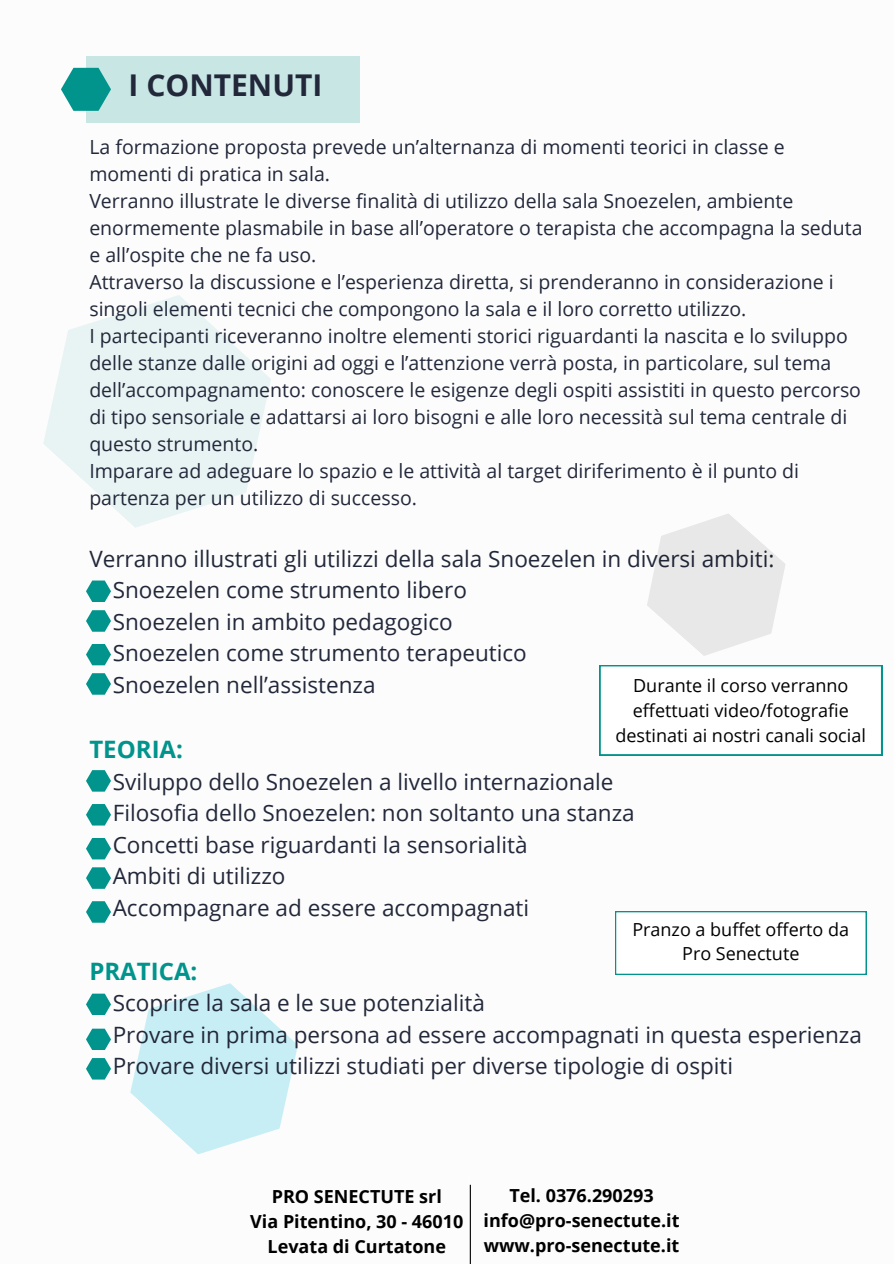
<style>
.page{position:relative;width:894px;height:1264px;background:#fff}
.page>*{position:absolute;margin:0;border:0;box-sizing:border-box;transform-origin:0 0}
.t1{font:700 30px "Open Sans";color:#22283a}
.t2{font:700 24px "Open Sans";color:#00948c}
.t3{font:22.5px/31.5px "Open Sans";color:#22283a}
.t4{font:19.5px/27px "Open Sans";color:#22283a}
.t5{font:18px/24.8px "Open Sans";color:#000;text-align:center}
.t6{font:700 18px/24.8px "Open Sans";color:#000;text-align:center}
</style>
<div class="page">
<svg style="left:43px;top:295px;width:228px;height:233px;fill:#e8f3f3"></svg>
<hr style="left:469px;top:1184px;width:2px;height:79px;background:#000">
<svg style="left:130px;top:983px;width:168px;height:171px"></svg>
<svg style="left:647px;top:513px;width:138px;height:143px"></svg>
<svg style="left:86px;top:580px;width:25px;height:22px"></svg>
<svg style="left:86px;top:610px;width:25px;height:21px"></svg>
<svg style="left:86px;top:644px;width:25px;height:21px"></svg>
<svg style="left:86px;top:673px;width:25px;height:21px"></svg>
<svg style="left:86px;top:770px;width:25px;height:21px"></svg>
<svg style="left:86px;top:804px;width:25px;height:21px"></svg>
<svg style="left:86px;top:838px;width:25px;height:21px"></svg>
<svg style="left:86px;top:867px;width:25px;height:21px"></svg>
<svg style="left:86px;top:901px;width:25px;height:21px"></svg>
<svg style="left:86px;top:993px;width:25px;height:22px"></svg>
<svg style="left:86px;top:1028px;width:25px;height:22px"></svg>
<svg style="left:86px;top:1058px;width:25px;height:21px"></svg>
<svg style="left:599px;top:665px;width:282px;height:90px"></svg>
<div style="left:86px;top:56px;width:273px;height:67px;background:#c7e6e4"></div>
<svg style="left:61px;top:68px;width:50px;height:43px"></svg>
<svg style="left:615px;top:911px;width:250px;height:63px"></svg>
<p class="t1" style="left:128px;top:64px;width:195px">I CONTENUTI</p>
<p class="t4" style="left:89px;top:132px;width:696px">La formazione proposta prevede un’alternanza di momenti teorici in classe e momenti di pratica in sala.</p>
<p class="t4" style="left:89px;top:186px;width:774px">Verranno illustrate le diverse finalità di utilizzo della sala Snoezelen, ambiente enormemente plasmabile in base all’operatore o terapista che accompagna la seduta e all’ospite che ne fa uso.</p>
<p class="t4" style="left:89px;top:267px;width:745px">Attraverso la discussione e l’esperienza diretta, si prenderanno in considerazione i singoli elementi tecnici che compongono la sala e il loro corretto utilizzo.</p>
<p class="t4" style="left:89px;top:321px;width:773px">I partecipanti riceveranno inoltre elementi storici riguardanti la nascita e lo sviluppo delle stanze dalle origini ad oggi e l’attenzione verrà posta, in particolare, sul tema dell’accompagnamento: conoscere le esigenze degli ospiti assistiti in questo percorso di tipo sensoriale e adattarsi ai loro bisogni e alle loro necessità sul tema centrale di questo strumento.</p>
<h2 class="t4" style="left:89px;top:456px;width:711px">Imparare ad adeguare lo spazio e le attività al target diriferimento è il punto di partenza per un utilizzo di successo.</h2>
<h2 class="t3" style="left:113px;top:542px;width:663px;text-indent:-23px">Verranno illustrati gli utilizzi della sala Snoezelen in diversi ambiti:<br>Snoezelen come strumento libero<br>Snoezelen in ambito pedagogico<br>Snoezelen come strumento terapeutico<br>Snoezelen nell’assistenza</h2>
<h3 class="t5" style="left:615px;top:673px;width:252px">Durante il corso verranno effettuati video/fotografie destinati ai nostri canali social</h3>
<h2 class="t2" style="left:89px;top:732px;width:95px">TEORIA:</h2>
<h2 class="t3" style="left:113px;top:765px;width:523px">Sviluppo dello Snoezelen a livello internazionale Filosofia dello Snoezelen: non soltanto una stanza Concetti base riguardanti la sensorialità<br>Ambiti di utilizzo<br>Accompagnare ad essere accompagnati</h2>
<h3 class="t5" style="left:632px;top:916px;width:218px">Pranzo a buffet offerto da<br>Pro Senectute</h3>
<p class="t2" style="left:89px;top:954px;width:109px">PRATICA:</p>
<p class="t3" style="left:113px;top:986px;width:750px">Scoprire la sala e le sue potenzialità<br>Provare in prima persona ad essere accompagnati in questa esperienza<br>Provare diversi utilizzi studiati per diverse tipologie di ospiti</p>
<h1 class="t6" style="left:250px;top:1183px;width:214px">PRO SENECTUTE srl<br>Via Pitentino, 30 - 46010<br>Levata di Curtatone</h1>
<p class="t6" style="left:483px;top:1182px;width:197px">Tel. 0376.290293 info@pro-senectute.it www.pro-senectute.it</p>
</div>
